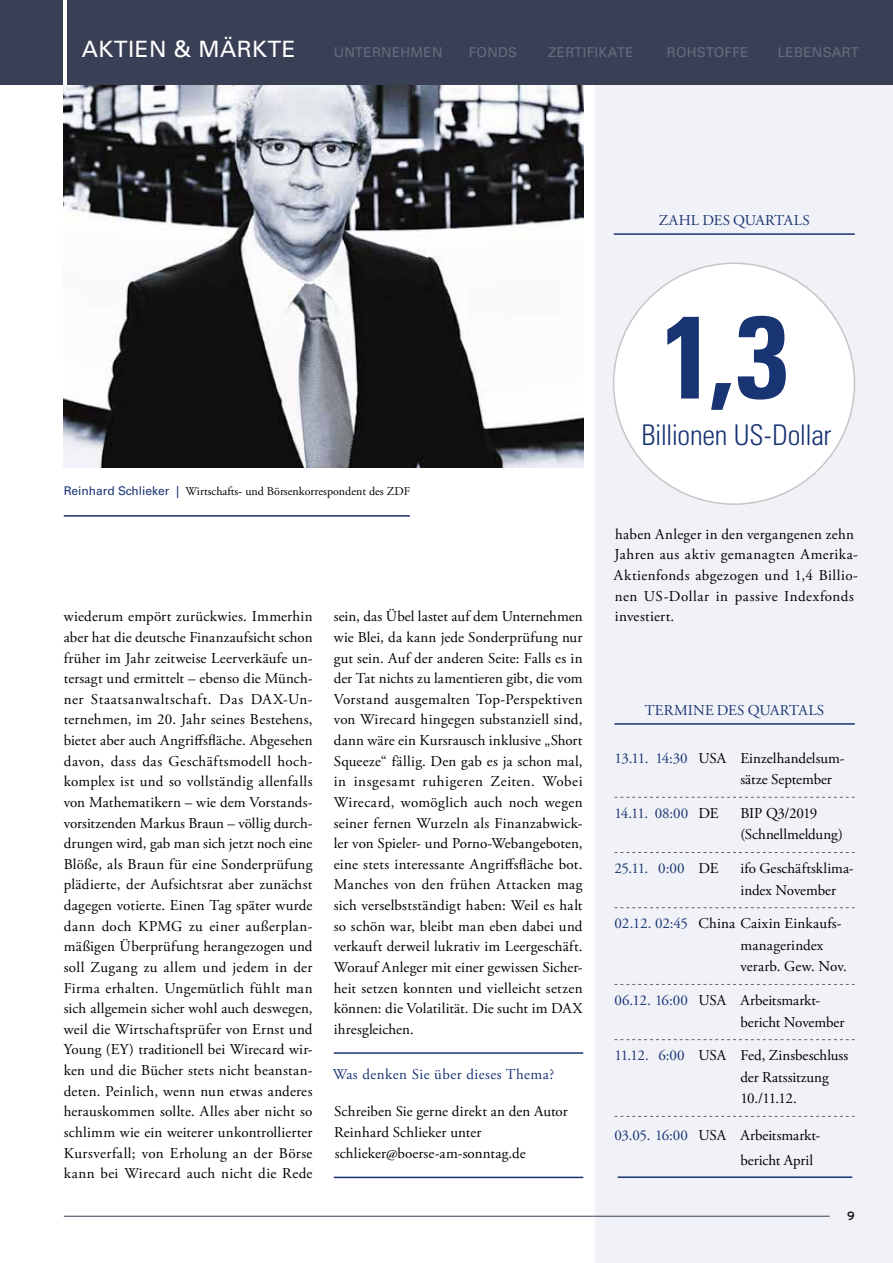
<style>
.page{position:relative;width:893px;height:1263px;background:#fff}
.page>*{position:absolute;margin:0;border:0;box-sizing:border-box;transform-origin:0 0}
.t1{font:700 condensed 117px "Univers";color:#193473}
.t2{font:300 condensed 28.5px "Univers";letter-spacing:-.015em;color:#193473}
.t3{font:22.5px "Univers LT Std";letter-spacing:.02em;color:#fff}
.t4{font:15px/20.7px "Adobe Garamond Pro";letter-spacing:.01em;color:#000}
.t5{font:15px/20.7px "Adobe Garamond Pro";letter-spacing:.03em;color:#000}
.t6{font:15px "Adobe Garamond Pro";letter-spacing:.02em;color:#193473}
.t7{font:15px/21.5px "Adobe Garamond Pro";letter-spacing:-.01em;color:#000}
.t8{font:13.5px "Univers LT Std";letter-spacing:.02em;color:#686c7e}
.t9{font:12px "Adobe Garamond Pro";color:#000}
.t10{font:12px "Interstate";color:#000}
.s1{font-family:"Univers LT Std";color:#193473}
.s2{color:#193473}
.s3{color:#000}
</style>
<div class="page">
<div style="left:595px;top:85px;width:298px;height:1178px;background:#f1f2f8"></div>
<hr style="left:614px;top:723px;width:241px;height:2px;background:#193473">
<svg style="left:614px;top:797px;width:241px;height:1px"></svg>
<svg style="left:614px;top:852px;width:241px;height:1px"></svg>
<svg style="left:614px;top:907px;width:241px;height:1px"></svg>
<svg style="left:614px;top:984px;width:241px;height:1px"></svg>
<svg style="left:614px;top:1039px;width:241px;height:1px"></svg>
<svg style="left:614px;top:1116px;width:241px;height:1px"></svg>
<hr style="left:334px;top:1052px;width:249px;height:2px;background:#193473">
<hr style="left:334px;top:1177px;width:249px;height:1px;background:#193473">
<hr style="left:64px;top:515px;width:346px;height:2px;background:#193473">
<img style="left:64px;top:85px;width:520px;height:383px">
<hr style="left:618px;top:1176px;width:234px;height:2px;background:#193473">
<div style="left:614px;top:263px;width:240px;height:241px;background:#fff;border-radius:50%"></div>
<hr style="left:614px;top:233px;width:241px;height:2px;background:#193473">
<hr style="left:64px;top:1216px;width:766px;height:1px;background:#393f55">
<div style="left:0;top:0;width:893px;height:85px;background:#393f55"></div>
<hr style="left:64px;top:0;width:3px;height:85px;background:#fff">
<h3 class="t3" style="left:82px;top:36px;width:215px">AKTIEN &amp; MÄRKTE</h3>
<p class="t8" style="left:334px;top:45px;width:110px">UNTERNEHMEN</p>
<p class="t8" style="left:469px;top:45px;width:50px">FONDS</p>
<p class="t8" style="left:548px;top:45px;width:87px">ZERTIFIKATE</p>
<p class="t8" style="left:667px;top:45px;width:83px">ROHSTOFFE</p>
<p class="t8" style="left:778px;top:45px;width:82px">LEBENSART</p>
<p class="t6" style="left:659px;top:211px;width:152px">ZAHL DES QUARTALS</p>
<p class="t9" style="left:64px;top:484px;width:348px"><span class="s1">Reinhard Schlieker |</span> Wirtschafts- und Börsenkorrespondent des ZDF</p>
<p class="t4" style="left:64px;top:607px;width:250px;text-align:justify">wiederum empört zurückwies. Immerhin aber hat die deutsche Finanzaufsicht schon früher im Jahr zeitweise Leerverkäufe un&shy;tersagt und ermittelt – ebenso die Münch&shy;ner Staatsanwaltschaft. Das DAX-Un&shy;ternehmen, im 20. Jahr seines Bestehens, bietet aber auch Angriffsfläche. Abgesehen davon, dass das Geschäftsmodell hoch&shy;komplex ist und so vollständig allenfalls von Mathematikern – wie dem Vorstands&shy;vorsitzenden Markus Braun – völlig durch&shy;drungen wird, gab man sich jetzt noch eine Blöße, als Braun für eine Sonderprüfung plädierte, der Aufsichtsrat aber zunächst dagegen votierte. Einen Tag später wurde dann doch KPMG zu einer außerplan&shy;mäßigen Überprüfung herangezogen und soll Zugang zu allem und jedem in der Firma erhalten. Ungemütlich fühlt man sich allgemein sicher wohl auch deswegen, weil die Wirtschaftsprüfer von Ernst und Young (EY) traditionell bei Wirecard wir&shy;ken und die Bücher stets nicht beanstan&shy;deten. Peinlich, wenn nun etwas anderes herauskommen sollte. Alles aber nicht so schlimm wie ein weiterer unkontrollierter Kursverfall; von Erholung an der Börse kann bei Wirecard auch nicht die Rede</p>
<p class="t4" style="left:334px;top:607px;width:250px;text-align:justify">sein, das Übel lastet auf dem Unternehmen wie Blei, da kann jede Sonderprüfung nur gut sein. Auf der anderen Seite: Falls es in der Tat nichts zu lamentieren gibt, die vom Vorstand ausgemalten Top-Perspektiven von Wirecard hingegen substanziell sind, dann wäre ein Kursrausch inklusive „Short Squeeze“ fällig. Den gab es ja schon mal, in insgesamt ruhigeren Zeiten. Wobei Wirecard, womöglich auch noch wegen seiner fernen Wurzeln als Finanzabwick&shy;ler von Spieler- und Porno-Webangeboten, eine stets interessante Angriffsfläche bot.<br>Manches von den frühen Attacken mag sich verselbstständigt haben: Weil es halt so schön war, bleibt man eben dabei und verkauft derweil lukrativ im Leergeschäft.<br>Worauf Anleger mit einer gewissen Sicher&shy;heit setzen konnten und vielleicht setzen können: die Volatilität. Die sucht im DAX ihresgleichen.</p>
<p class="t6" style="left:333px;top:1065px;width:223px">Was denken Sie über dieses Thema?</p>
<p class="t4" style="left:334px;top:1102px;width:235px">Schreiben Sie gerne direkt an den Autor<br>Reinhard Schlieker unter schlieker@boerse-am-sonntag.de</p>
<h1 class="t1" style="left:662px;top:285px;width:128px">1,3</h1>
<h2 class="t2" style="left:641px;top:417px;width:192px">Billionen US-Dollar</h2>
<p class="t5" style="left:614px;top:524px;width:246px">haben Anleger in den vergangenen zehn<br>Jahren aus aktiv gemanagten Amerika-<br>Aktienfonds abgezogen und 1,4 Billio&shy;nen US-Dollar in passive Indexfonds investiert.</p>
<p class="t6" style="left:645px;top:701px;width:181px">TERMINE DES QUARTALS</p>
<p class="t4" style="left:740px;top:748px;width:106px;line-height:21.5px;text-indent:-126px"><span class="s2">13.11. 14:30</span> USA Einzelhandelsum&shy;sätze September</p>
<p class="t6" style="left:614px;top:804px;width:106px">14.11. 08:00 <span class="s3">DE</span></p>
<p class="t4" style="left:740px;top:803px;width:104px;line-height:21.5px">BIP Q3/2019 (Schnellmeldung)</p>
<p class="t6" style="left:614px;top:859px;width:106px">25.11. 0:00 <span class="s3">DE</span></p>
<p class="t4" style="left:740px;top:858px;width:115px;line-height:21.5px">ifo Geschäftsklima&shy;index November</p>
<p class="t4" style="left:740px;top:913px;width:108px;line-height:21.5px;text-indent:-126px"><span class="s2">02.12. 02:45</span> China Caixin Einkaufs&shy;managerindex verarb. Gew. Nov.</p>
<p class="t7" style="left:740px;top:990px;width:105px;text-indent:-126px"><span class="s2">06.12. 16:00</span> USA Arbeitsmarkt&shy;bericht November</p>
<p class="t4" style="left:740px;top:1045px;width:109px;line-height:21.5px;text-indent:-126px"><span class="s2">11.12. 6:00</span> USA Fed, Zinsbeschluss der Ratssitzung<br>10./11.12.</p>
<p class="t4" style="left:740px;top:1123px;width:80px;line-height:25.2px;text-indent:-126px"><span class="s2">03.05. 16:00</span> USA Arbeitsmarkt&shy;bericht April</p>
<p class="t10" style="left:847px;top:1209px;width:9px">9</p>
</div>
